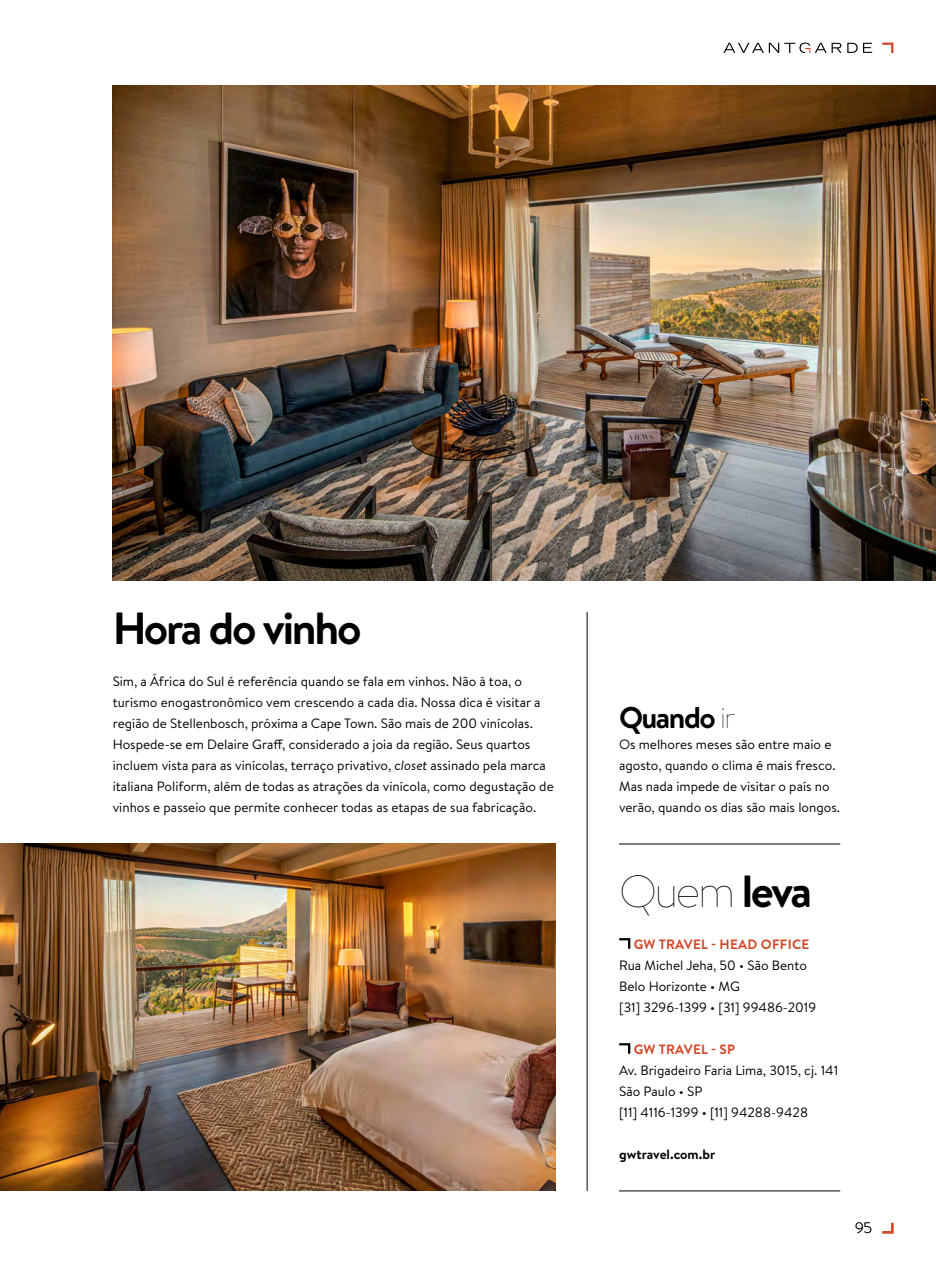
<style>
.page{position:relative;width:936px;height:1276px;background:#fff}
.page>*{position:absolute;margin:0;border:0;box-sizing:border-box;transform-origin:0 0}
.t1{font:700 45px "Brandon Text";letter-spacing:-.05em;color:#000}
.t2{font:100 45px "Brandon Text";color:#000}
.t3{font:700 30px "Brandon Text";letter-spacing:-.05em;color:#000}
.t4{font:300 15px "Brandon Text";color:#000}
.t5{font:13.5px/21px "Brandon Text";color:#000}
.t6{font:700 13.5px "Brandon Text";letter-spacing:.02em;color:#d34727}
.t7{font:700 13.5px "Brandon Text";color:#000}
.s1{font-style:italic}
.s2{font-weight:100}
.s3{font-weight:700}
</style>
<div class="page">
<svg style="left:847px;top:43px;width:25px;height:10px"></svg>
<svg style="left:723px;top:43px;width:118px;height:10px"></svg>
<svg style="left:882px;top:43px;width:11px;height:10px"></svg>
<svg style="left:882px;top:1222px;width:11px;height:11px"></svg>
<svg style="left:619px;top:938px;width:11px;height:10px"></svg>
<svg style="left:619px;top:1043px;width:11px;height:10px"></svg>
<hr style="left:619px;top:1190px;width:221px;height:1px;background:#000">
<hr style="left:619px;top:843px;width:221px;height:1px;background:#000">
<img style="left:113px;top:85px;width:822px;height:495px">
<img style="left:0;top:843px;width:555px;height:348px">
<hr style="left:586px;top:612px;width:1px;height:579px;background:#000">
<p class="t1" style="left:113px;top:597px;width:250px">Hora do vinho</p>
<p class="t5" style="left:113px;top:670px;width:442px">Sim, a África do Sul é referência quando se fala em vinhos. Não à toa, o turismo enogastronômico vem crescendo a cada dia. Nossa dica é visitar a região de Stellenbosch, próxima a Cape Town. São mais de 200 vinícolas.<br>Hospede-se em Delaire Graff, considerado a joia da região. Seus quartos incluem vista para as vinícolas, terraço privativo, <span class="s1">closet</span> assinado pela marca italiana Poliform, além de todas as atrações da vinícola, como degustação de vinhos e passeio que permite conhecer todas as etapas de sua fabricação.</p>
<p class="t3" style="left:619px;top:696px;width:118px">Quando <span class="s2">ir</span></p>
<p class="t5" style="left:619px;top:733px;width:223px">Os melhores meses são entre maio e agosto, quando o clima é mais fresco.<br>Mas nada impede de visitar o país no verão, quando os dias são mais longos.</p>
<p class="t2" style="left:619px;top:861px;width:195px">Quem <span class="s3">leva</span></p>
<p class="t6" style="left:633px;top:934px;width:177px">GW TRAVEL - HEAD OFFICE</p>
<p class="t5" style="left:619px;top:954px;width:189px">Rua Michel Jeha, 50 • São Bento</p>
<p class="t5" style="left:619px;top:975px;width:122px">Belo Horizonte • MG</p>
<p class="t5" style="left:619px;top:996px;width:198px">[31] 3296-1399 • [31] 99486-2019</p>
<p class="t6" style="left:633px;top:1039px;width:103px">GW TRAVEL - SP</p>
<p class="t5" style="left:619px;top:1059px;width:220px">Av. Brigadeiro Faria Lima, 3015, cj. 141</p>
<p class="t5" style="left:619px;top:1080px;width:85px">São Paulo • SP</p>
<p class="t5" style="left:619px;top:1101px;width:190px">[11] 4116-1399 • [11] 94288-9428</p>
<p class="t7" style="left:619px;top:1144px;width:97px">gwtravel.com.br</p>
<p class="t4" style="left:855px;top:1218px;width:19px">95</p>
</div>
